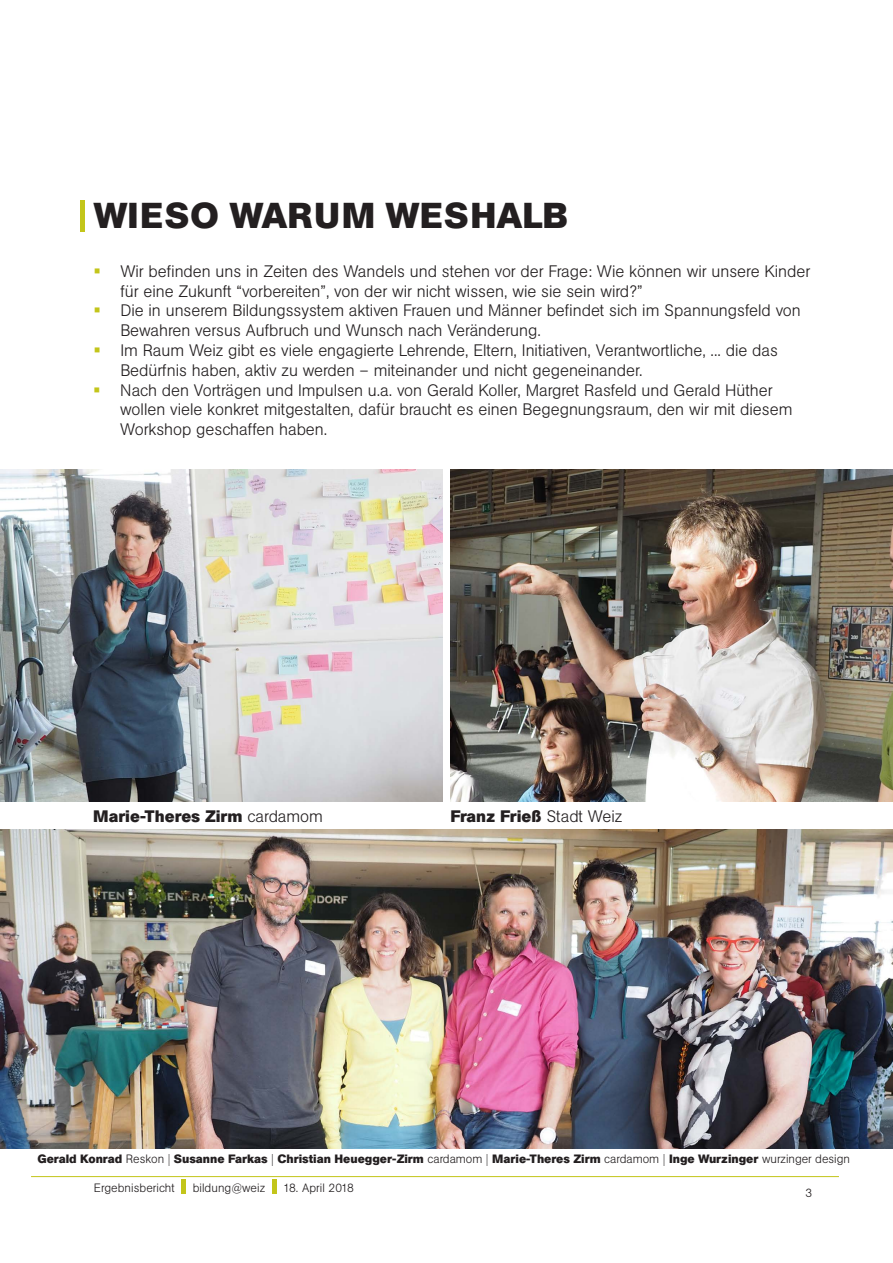
<style>
.page{position:relative;width:893px;height:1263px;background:#fff}
.page>*{position:absolute;margin:0;border:0;box-sizing:border-box;transform-origin:0 0}
.t1{font:700 35.7px "AG Buch BQ";letter-spacing:.01em;color:#231f20}
.t2{font:300 16.5px/19.8px "AG Buch BQ";color:#231f20}
.t3{font:700 16.5px "AG Buch BQ";color:#231f20}
.t4{font:700 12px "AG Buch BQ";color:#231f20}
.t5{font:300 12px "AG Buch BQ";letter-spacing:.005em;color:#231f20}
.s1{color:#c3c51a}
.s2{font-weight:300}
</style>
<div class="page">
<hr style="left:31px;top:1176px;width:808px;height:1px;background:#c3c51a">
<div style="left:181px;top:1179px;width:5px;height:14px;background:#c3c51a"></div>
<div style="left:272px;top:1179px;width:5px;height:14px;background:#c3c51a"></div>
<hr style="left:80px;top:200px;width:4px;height:32px;background:#c3c51a">
<img style="left:450px;top:469px;width:443px;height:332px">
<img style="left:0;top:469px;width:442px;height:332px">
<img style="left:0;top:829px;width:893px;height:319px">
<h1 class="t1" style="left:93px;top:194px;width:476px">WIESO WARUM WESHALB</h1>
<p class="t2" style="left:120px;top:261px;width:691px;text-indent:-27px"><span class="s1">▪</span> Wir befinden uns in Zeiten des Wandels und stehen vor der Frage: Wie können wir unsere Kinder für eine Zukunft “vorbereiten”, von der wir nicht wissen, wie sie sein wird?”</p>
<p class="t2" style="left:120px;top:301px;width:682px;text-indent:-27px"><span class="s1">▪</span> Die in unserem Bildungssystem aktiven Frauen und Männer befindet sich im Spannungsfeld von<br>Bewahren versus Aufbruch und Wunsch nach Veränderung.</p>
<p class="t2" style="left:120px;top:340px;width:659px;text-indent:-27px"><span class="s1">▪</span> Im Raum Weiz gibt es viele engagierte Lehrende, Eltern, Initiativen, Verantwortliche, ... die das<br>Bedürfnis haben, aktiv zu werden – miteinander und nicht gegeneinander.</p>
<p class="t2" style="left:120px;top:380px;width:674px;text-indent:-27px"><span class="s1">▪</span> Nach den Vorträgen und Impulsen u.a. von Gerald Koller, Margret Rasfeld und Gerald Hüther wollen viele konkret mitgestalten, dafür braucht es einen Begegnungsraum, den wir mit diesem<br>Workshop geschaffen haben.</p>
<p class="t3" style="left:93px;top:807px;width:231px">Marie-Theres Zirm <span class="s2">cardamom</span></p>
<p class="t3" style="left:450px;top:807px;width:173px">Franz Frieß <span class="s2">Stadt Weiz</span></p>
<p class="t4" style="left:37px;top:1151px;width:814px">Gerald Konrad <span class="s2">Reskon |</span> Susanne Farkas <span class="s2">|</span> Christian Heuegger-Zirm <span class="s2">cardamom |</span> Marie-Theres Zirm <span class="s2">cardamom |</span> Inge Wurzinger <span class="s2">wurzinger design</span></p>
<p class="t5" style="left:94px;top:1181px;width:82px">Ergebnisbericht</p>
<p class="t5" style="left:193px;top:1181px;width:74px">bildung@weiz</p>
<p class="t5" style="left:283px;top:1181px;width:72px">18. April 2018</p>
<p class="t5" style="left:806px;top:1186px;width:8px">3</p>
</div>
